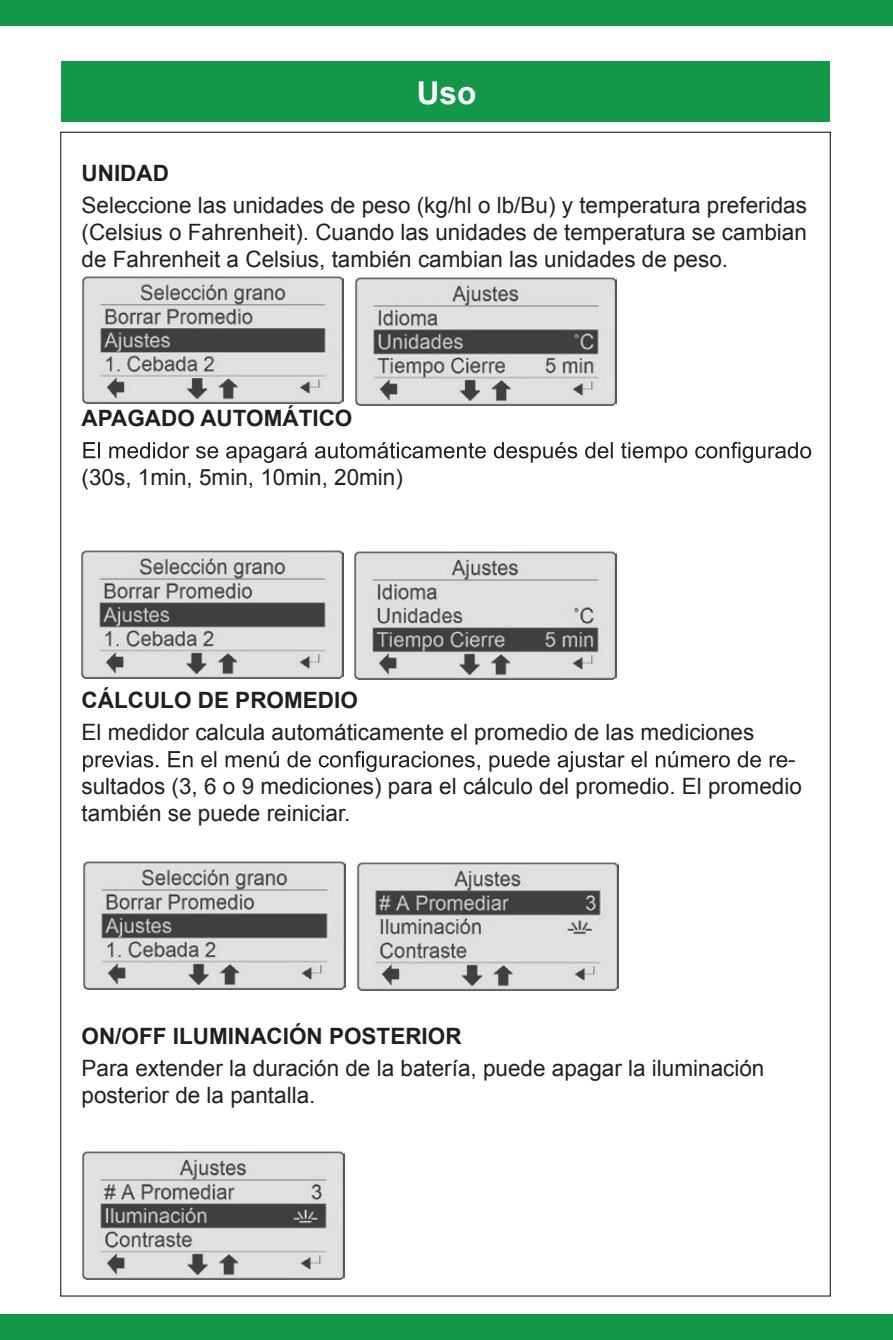
<style>
.page{position:relative;width:893px;height:1340px;background:#fff}
.page>*{position:absolute;margin:0;border:0;box-sizing:border-box;transform-origin:0 0}
.t1{font:700 31.5px "Arial";color:#fff}
.t2{font:22.5px/27px "Arial";color:#231f20}
.t3{font:700 22.5px "Arial";color:#231f20}
</style>
<div class="page">
<svg style="left:83px;top:442px;width:728px;height:21px"></svg>
<svg style="left:83px;top:751px;width:704px;height:21px"></svg>
<img style="left:354px;top:277px;width:263px;height:128px">
<img style="left:81px;top:275px;width:263px;height:129px">
<img style="left:354px;top:551px;width:262px;height:128px">
<img style="left:81px;top:549px;width:262px;height:129px">
<img style="left:356px;top:862px;width:263px;height:128px">
<img style="left:83px;top:860px;width:263px;height:129px">
<img style="left:82px;top:1150px;width:262px;height:128px">
<div style="left:61px;top:61px;width:769px;height:61px;background:#13984a"></div>
<div style="left:0;top:1314px;width:893px;height:25px;background:#13984a"></div>
<div style="left:0;top:0;width:893px;height:26px;background:#13984a"></div>
<h1 class="t1" style="left:417px;top:72px;width:61px">Uso</h1>
<p class="t3" style="left:82px;top:158px;width:89px">UNIDAD</p>
<p class="t2" style="left:82px;top:192px;width:727px;text-align:justify">Seleccione las unidades de peso (kg/hl o lb/Bu) y temperatura preferidas (Celsius o Fahrenheit). Cuando las unidades de temperatura se cambian de Fahrenheit a Celsius, también cambian las unidades de peso.</p>
<p class="t3" style="left:82px;top:403px;width:272px">APAGADO AUTOMÁTICO</p>
<p class="t2" style="left:82px;top:464px;width:323px">(30s, 1min, 5min, 10min, 20min)</p>
<p class="t3" style="left:82px;top:685px;width:278px">CÁLCULO DE PROMEDIO</p>
<p class="t2" style="left:82px;top:719px;width:674px">El medidor calcula automáticamente el promedio de las mediciones</p>
<p class="t2" style="left:82px;top:746px;width:722px;text-indent:707px">- sultados (3, 6 o 9 mediciones) para el cálculo del promedio. El promedio también se puede reiniciar.</p>
<p class="t3" style="left:82px;top:1021px;width:382px">ON/OFF ILUMINACIÓN POSTERIOR</p>
<p class="t2" style="left:82px;top:1055px;width:684px">Para extender la duración de la batería, puede apagar la iluminación posterior de la pantalla.</p>
</div>
